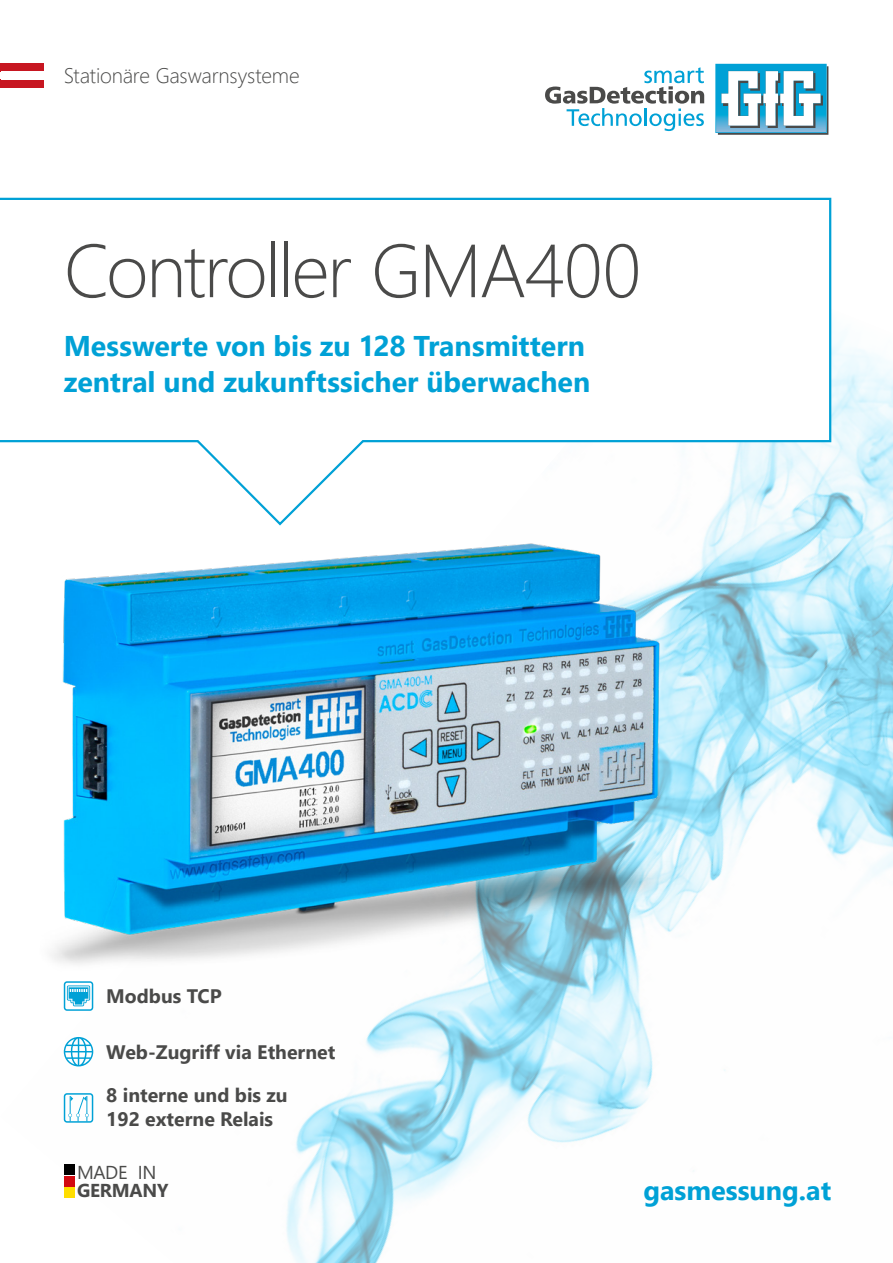
<style>
.page{position:relative;width:893px;height:1263px;background:#fff}
.page>*{position:absolute;margin:0;border:0;box-sizing:border-box;transform-origin:0 0}
.t1{font:300 75px "Segoe UI";letter-spacing:-.03em;color:#4a4a49}
.t2{font:700 28.5px/36px "Segoe UI";color:#00a1d6}
.t3{font:700 27px "Segoe UI";color:#00a1d6}
.t4{font:300 21px "Segoe UI";letter-spacing:-.01em;color:#4a4a49}
.t5{font:700 19.5px/23.4px "Segoe UI";color:#4a4a49}
.t6{font:700 18.75px/18.8px "Segoe UI";letter-spacing:-.015em;color:#4a4a49}
.s1{font-weight:400}
</style>
<div class="page">
<img style="left:286px;top:332px;width:607px;height:931px">
<img style="left:51px;top:535px;width:636px;height:456px">
<div style="left:64px;top:1164px;width:11px;height:11px;background:#000"></div>
<div style="left:64px;top:1176px;width:11px;height:11px;background:#d20a11"></div>
<div style="left:64px;top:1187px;width:11px;height:11px;background:#ffde00"></div>
<div style="left:58px;top:976px;width:41px;height:40px;background:#fff"></div>
<svg style="left:64px;top:981px;width:29px;height:30px"></svg>
<svg style="left:64px;top:1037px;width:29px;height:29px"></svg>
<svg style="left:64px;top:1093px;width:29px;height:30px"></svg>
<svg style="left:715px;top:64px;width:113px;height:71px"></svg>
<svg style="left:545px;top:67px;width:159px;height:64px"></svg>
<svg style="left:0;top:197px;width:832px;height:330px"></svg>
<div style="left:0;top:63px;width:44px;height:8px;background:#c71621"></div>
<div style="left:0;top:80px;width:44px;height:8px;background:#c71621"></div>
<p class="t4" style="left:64px;top:56px;width:237px">Stationäre Gaswarnsysteme</p>
<p class="t1" style="left:64px;top:200px;width:579px">Controller GMA400</p>
<p class="t2" style="left:64px;top:326px;width:528px">Messwerte von bis zu 128 Transmittern zentral und zukunftssicher überwachen</p>
<p class="t5" style="left:106px;top:983px;width:117px">Modbus TCP</p>
<p class="t5" style="left:106px;top:1039px;width:230px">Web-Zugriff via Ethernet</p>
<p class="t5" style="left:106px;top:1082px;width:183px">8 interne und bis zu<br>192 externe Relais</p>
<p class="t6" style="left:77px;top:1161px;width:93px"><span class="s1">MADE IN<br></span>GERMANY</p>
<p class="t3" style="left:643px;top:1164px;width:189px">gasmessung.at</p>
</div>
